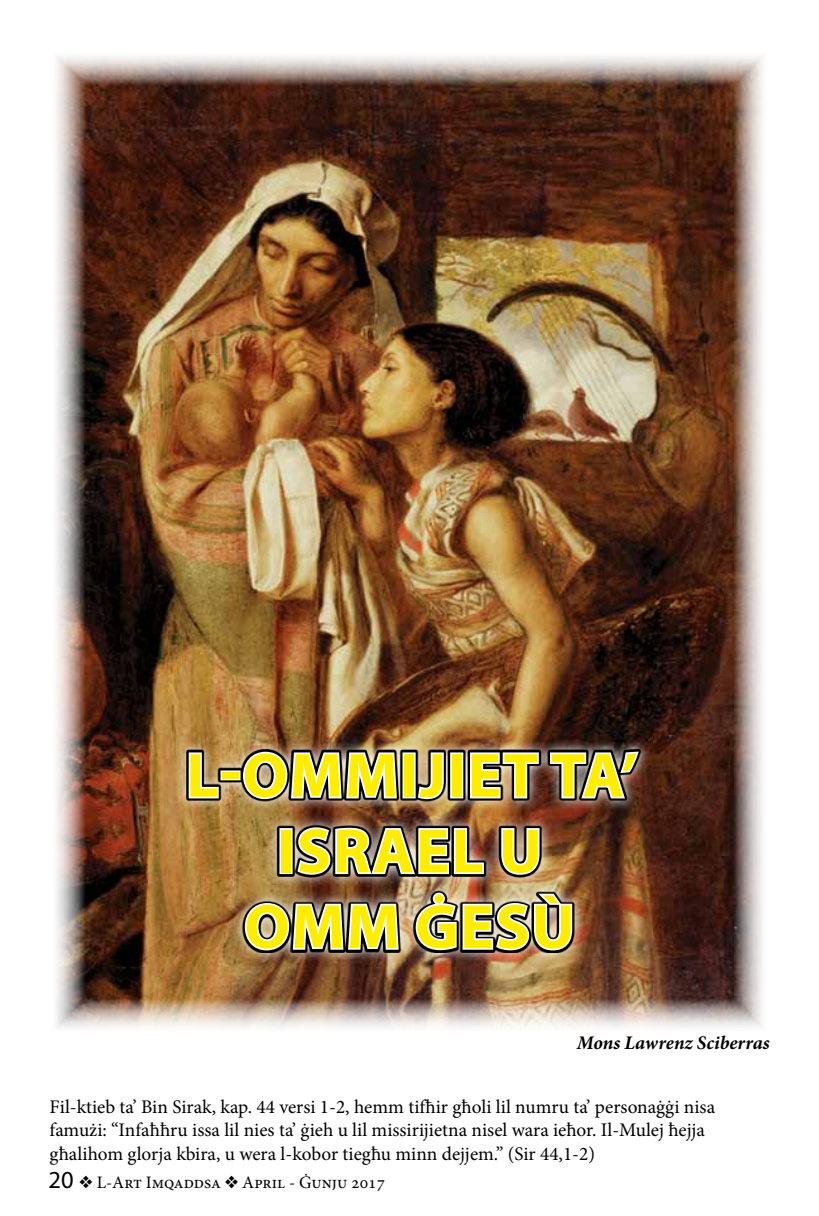
<style>
.page{position:relative;width:819px;height:1216px;background:#fff}
.page>*{position:absolute;margin:0;border:0;box-sizing:border-box;transform-origin:0 0}
.t1{font:700 63px/75.6px "Myriad Pro";letter-spacing:.03em;color:#ffed00;text-align:center}
.t2{font:19.25px/23.1px "Minion Pro";letter-spacing:-.005em;color:#000}
.t3{font:italic 700 19.25px "Minion Pro";letter-spacing:.005em;color:#000}
.t4{font:17.5px "Minion Pro";color:#000}
.s1{font-family:"Myriad Pro";font-size:24.5px}
</style>
<div class="page">
<img style="left:56px;top:56px;width:708px;height:972px">
<img style="left:175px;top:738px;width:476px;height:225px">
<img style="left:186px;top:749px;width:455px;height:203px">
<svg style="left:187px;top:750px;width:33px;height:50px"></svg>
<div style="left:220px;top:770px;width:20px;height:10px;border:4px solid #fff"></div>
<svg style="left:241px;top:750px;width:157px;height:50px"></svg>
<div style="left:402px;top:752px;width:13px;height:46px;border:4px solid #fff"></div>
<svg style="left:416px;top:750px;width:29px;height:50px"></svg>
<div style="left:450px;top:752px;width:13px;height:46px;border:4px solid #fff"></div>
<svg style="left:468px;top:750px;width:72px;height:50px"></svg>
<svg style="left:548px;top:749px;width:93px;height:51px"></svg>
<div style="left:279px;top:828px;width:13px;height:46px;border:4px solid #fff"></div>
<svg style="left:295px;top:825px;width:190px;height:51px"></svg>
<svg style="left:499px;top:826px;width:42px;height:50px"></svg>
<svg style="left:243px;top:901px;width:157px;height:51px"></svg>
<img style="left:414px;top:890px;width:160px;height:62px">
<h1 class="t1" style="left:186px;top:735px;width:453px">L-OMMIJIET TA’<br>ISRAEL U<br>OMM ĠESÙ</h1>
<p class="t3" style="left:576px;top:1029px;width:194px">Mons Lawrenz Sciberras</p>
<p class="t2" style="left:50px;top:1095px;width:667px">Fil-ktieb ta’ Bin Sirak, kap. 44 versi 1-2, hemm tifħir għoli lil numru ta’ personaġġi nisa famużi: “Infaħħru issa lil nies ta’ ġieh u lil missirijietna nisel wara ieħor. Il-Mulej ħejja għalihom glorja kbira, u wera l-kobor tiegħu minn dejjem.” (Sir 44,1-2)</p>
<p class="t4" style="left:48px;top:1170px;width:338px"><span class="s1">20</span> ❖ L-Art Imqaddsa ❖ April - Ġunju 2017</p>
</div>
